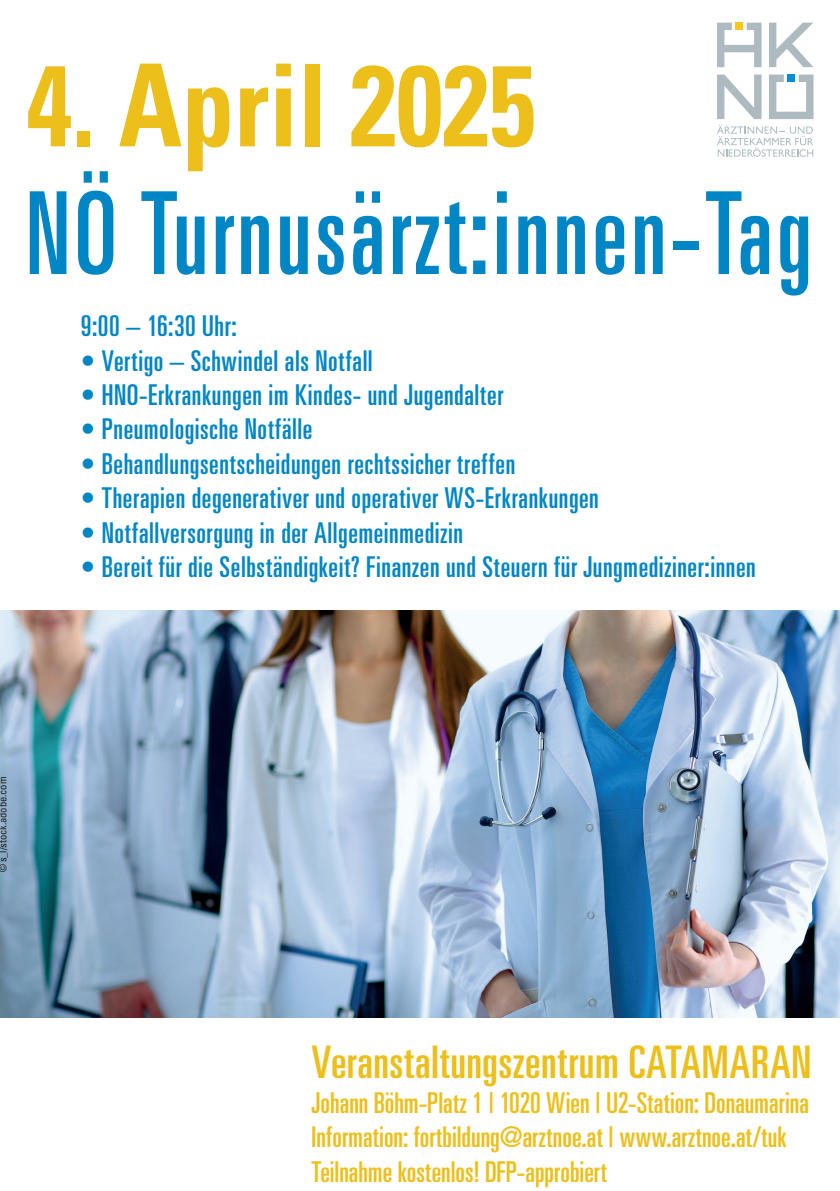
<style>
.page{position:relative;width:840px;height:1191px;background:#fff}
.page>*{position:absolute;margin:0;border:0;box-sizing:border-box;transform-origin:0 0}
.t1{font:ultra-condensed 114.6px "Univers LT Std";letter-spacing:.04em;color:#0086c5;scale:.91 1}
.t2{font:700 condensed 114.6px "Univers LT Std";color:#edbf1b;scale:.91 1}
.t3{font:ultra-condensed 45px "Univers LT Std";letter-spacing:.015em;color:#edbf1b;scale:1.04 1}
.t4{font:ultra-condensed 28.6px "Univers LT Std";letter-spacing:.02em;color:#0086c5}
.t5{font:ultra-condensed 28.6px/34.4px "Univers LT Std";color:#edbf1b}
.t6{font:condensed 10.6px "Univers LT Std";letter-spacing:-.01em;color:#231f20}
.s1{font-family:"Arial";font-stretch:normal}
</style>
<div class="page">
<img style="left:0;top:611px;width:839px;height:406px">
<svg style="left:717px;top:23px;width:96px;height:96px"></svg>
<div style="left:735px;top:23px;width:7px;height:7px;background:#fec718"></div>
<div style="left:787px;top:75px;width:7px;height:7px;background:#008fd4"></div>
<svg style="left:717px;top:125px;width:95px;height:32px"></svg>
<h1 class="t2" style="left:26px;top:35px;width:561px">4. April 2025</h1>
<h1 class="t1" style="left:26px;top:168px;width:864px">NÖ Turnusärzt:innen-Tag</h1>
<p class="t4" style="left:81px;top:310px;width:157px">9:00 – 16:30 Uhr:</p>
<p class="t4" style="left:81px;top:344px;width:293px">• Vertigo – Schwindel als Notfall</p>
<p class="t4" style="left:81px;top:378px;width:423px">• HNO-Erkrankungen im Kindes- und Jugendalter</p>
<p class="t4" style="left:81px;top:413px;width:233px">• Pneumologische Notfälle</p>
<p class="t4" style="left:81px;top:447px;width:435px">• Behandlungsentscheidungen rechtssicher treffen</p>
<p class="t4" style="left:81px;top:482px;width:519px">• Therapien degenerativer und operativer WS-Erkrankungen</p>
<p class="t4" style="left:81px;top:516px;width:383px">• Notfallversorgung in der Allgemeinmedizin</p>
<p class="t4" style="left:81px;top:550px;width:676px">• Bereit für die Selbständigkeit? Finanzen und Steuern für Jungmediziner:innen</p>
<p class="t6" style="left:-4px;top:872px;width:97px;rotate:-90deg"><span class="s1">©</span> s_l/stock.adobe.com</p>
<h2 class="t3" style="left:311px;top:1036px;width:482px">Veranstaltungszentrum CATAMARAN</h2>
<p class="t5" style="left:311px;top:1085px;width:498px">Johann Böhm-Platz 1 | 1020 Wien | U2-Station: Donaumarina<br>Information: fortbildung@arztnoe.at | www.arztnoe.at/tuk<br>Teilnahme kostenlos! DFP-approbiert</p>
</div>
